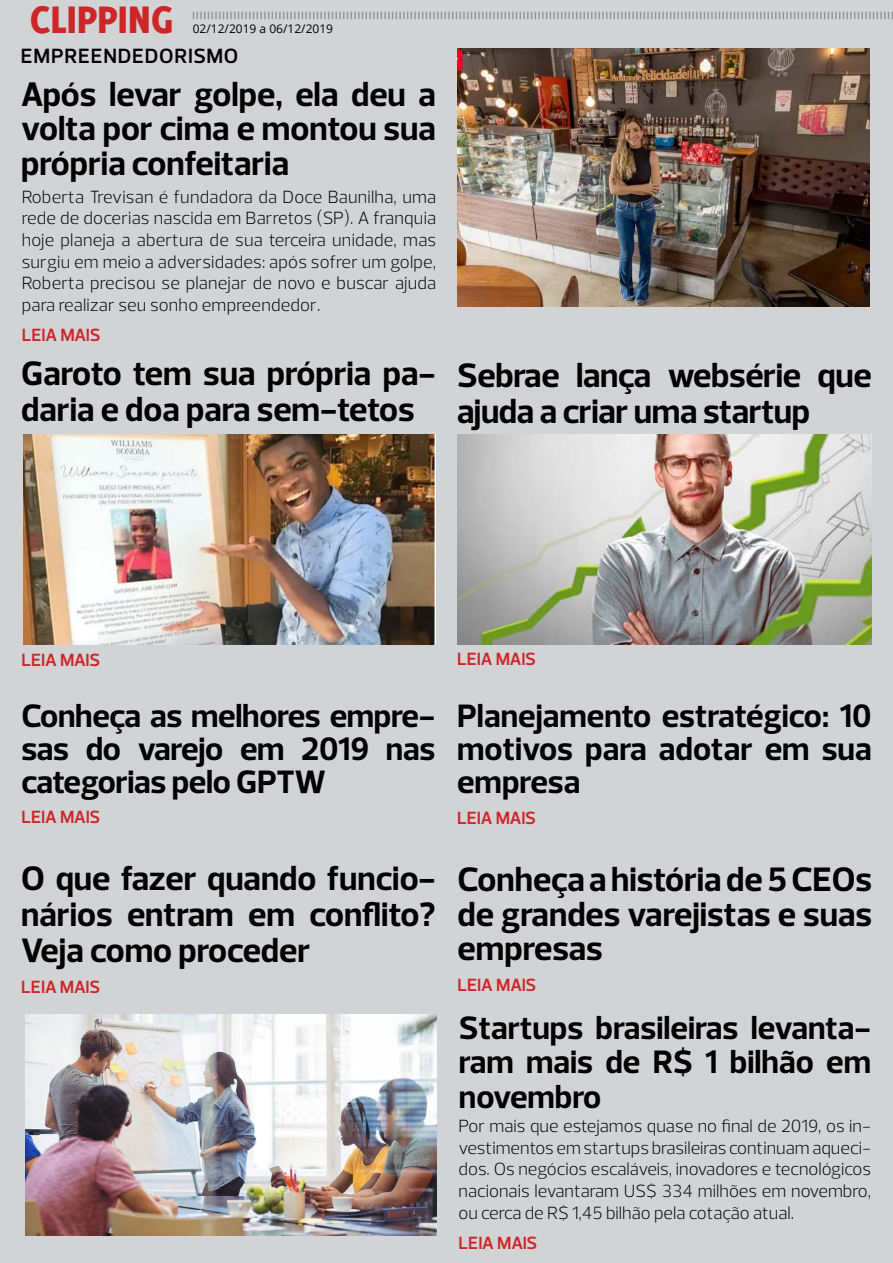
<style>
.page{position:relative;width:893px;height:1263px;background:#d1d3d4}
.page>*{position:absolute;margin:0;border:0;box-sizing:border-box;transform-origin:0 0}
.t1{font:800 42px "Delicious";color:#ce2528}
.t2{font:700 34.5px/34.5px "Prelo";color:#000;text-align:justify}
.t3{font:700 33px/33px "Prelo";color:#000;text-align:justify}
.t4{font:600 21px "Prelo";letter-spacing:.04em;color:#000}
.t5{font:300 18px/21.6px "Prelo";color:#000;text-align:justify}
.t6{font:600 18px "Prelo";letter-spacing:-.015em;color:#ce2528}
.t7{font:12px "Open Sans";color:#000}
</style>
<div class="page">
<svg style="left:193px;top:12px;width:700px;height:7px"></svg>
<img style="left:457px;top:49px;width:413px;height:257px">
<img style="left:23px;top:435px;width:413px;height:209px">
<img style="left:457px;top:435px;width:415px;height:209px">
<img style="left:26px;top:1014px;width:410px;height:221px">
<h1 class="t1" style="left:30px;top:-5px;width:145px">CLIPPING</h1>
<p class="t7" style="left:193px;top:20px;width:142px">02/12/2019 a 06/12/2019</p>
<p class="t4" style="left:21px;top:43px;width:219px">EMPREENDEDORISMO</p>
<h2 class="t2" style="left:21px;top:77px;width:416px">Após levar golpe, ela deu a volta por cima e montou sua própria confeitaria</h2>
<p class="t5" style="left:22px;top:186px;width:416px">Roberta Trevisan é fundadora da Doce Baunilha, uma rede de docerias nascida em Barretos (SP). A franquia hoje planeja a abertura de sua terceira unidade, mas surgiu em meio a adversidades: após sofrer um golpe, Roberta precisou se planejar de novo e buscar ajuda para realizar seu sonho empreendedor.</p>
<p class="t6" style="left:22px;top:324px;width:80px">LEIA MAIS</p>
<h2 class="t2" style="left:21px;top:356px;width:416px;line-height:36px">Garoto tem sua própria pa&shy;daria e doa para sem-tetos</h2>
<h2 class="t2" style="left:457px;top:358px;width:416px;line-height:36px">Sebrae lança websérie que ajuda a criar uma startup</h2>
<p class="t6" style="left:21px;top:649px;width:80px">LEIA MAIS</p>
<h3 class="t3" style="left:21px;top:699px;width:415px">Conheça as melhores empre&shy;sas do varejo em 2019 nas categorias pelo GPTW</h3>
<p class="t6" style="left:21px;top:806px;width:80px">LEIA MAIS</p>
<h2 class="t2" style="left:21px;top:861px;width:416px;line-height:36px">O que fazer quando funcio&shy;nários entram em conflito?<br>Veja como proceder</h2>
<p class="t6" style="left:21px;top:976px;width:80px">LEIA MAIS</p>
<p class="t6" style="left:457px;top:648px;width:80px">LEIA MAIS</p>
<h3 class="t3" style="left:457px;top:699px;width:416px">Planejamento estratégico: 10 motivos para adotar em sua empresa</h3>
<p class="t6" style="left:457px;top:806px;width:80px">LEIA MAIS</p>
<h2 class="t2" style="left:457px;top:862px;width:416px">Conheça a história de 5 CEOs de grandes varejistas e suas empresas</h2>
<p class="t6" style="left:457px;top:974px;width:80px">LEIA MAIS</p>
<h3 class="t3" style="left:459px;top:1011px;width:414px;line-height:34.5px">Startups brasileiras levanta&shy;ram mais de R$ 1 bilhão em novembro</h3>
<p class="t5" style="left:459px;top:1115px;width:414px">Por mais que estejamos quase no final de 2019, os in&shy;vestimentos em startups brasileiras continuam aqueci&shy;dos. Os negócios escaláveis, inovadores e tecnológicos nacionais levantaram US$ 334 milhões em novembro, ou cerca de R$ 1,45 bilhão pela cotação atual.</p>
<p class="t6" style="left:459px;top:1231px;width:80px">LEIA MAIS</p>
</div>
